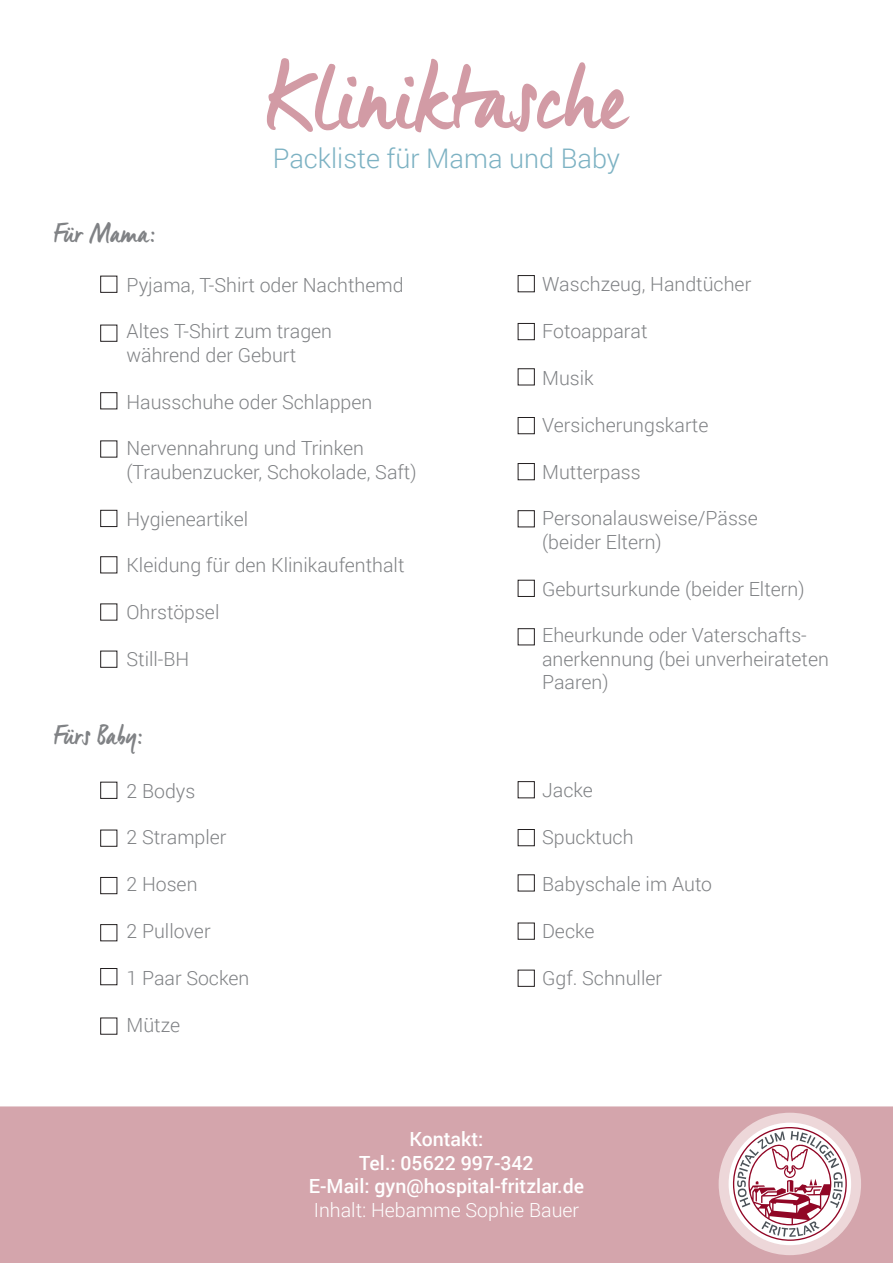
<style>
.page{position:relative;width:893px;height:1263px;background:#fff}
.page>*{position:absolute;margin:0;border:0;box-sizing:border-box;transform-origin:0 0}
.t1{font:90px "Manus Smooth";letter-spacing:.015em;color:#d29ba5}
.t2{font:300 27px "Roboto";color:#7db2c3}
.t3{font:27px "Manus Smooth";color:#808285}
.t4{font:300 19.5px/23.4px "Roboto";color:#808285}
.t5{font:500 19.5px/23.4px "Roboto";color:#fff;text-align:center}
.t6{font:300 19.5px "Roboto";color:#fff}
</style>
<div class="page">
<div style="left:0;top:1106px;width:893px;height:157px;background:#d4a5ac"></div>
<div style="left:100px;top:782px;width:17px;height:17px;border:1px solid #231f20"></div>
<div style="left:100px;top:830px;width:17px;height:17px;border:1px solid #231f20"></div>
<div style="left:100px;top:877px;width:17px;height:17px;border:1px solid #231f20"></div>
<div style="left:100px;top:924px;width:17px;height:17px;border:1px solid #231f20"></div>
<div style="left:100px;top:968px;width:17px;height:17px;border:1px solid #231f20"></div>
<div style="left:518px;top:781px;width:17px;height:17px;border:1px solid #231f20"></div>
<div style="left:518px;top:829px;width:17px;height:17px;border:1px solid #231f20"></div>
<div style="left:518px;top:923px;width:17px;height:17px;border:1px solid #231f20"></div>
<div style="left:518px;top:970px;width:17px;height:17px;border:1px solid #231f20"></div>
<div style="left:100px;top:276px;width:17px;height:17px;border:1px solid #231f20"></div>
<div style="left:100px;top:325px;width:17px;height:17px;border:1px solid #231f20"></div>
<div style="left:100px;top:392px;width:17px;height:17px;border:1px solid #231f20"></div>
<div style="left:100px;top:510px;width:17px;height:17px;border:1px solid #231f20"></div>
<div style="left:100px;top:556px;width:17px;height:17px;border:1px solid #231f20"></div>
<div style="left:518px;top:275px;width:17px;height:17px;border:1px solid #231f20"></div>
<div style="left:518px;top:323px;width:17px;height:17px;border:1px solid #231f20"></div>
<div style="left:518px;top:368px;width:17px;height:17px;border:1px solid #231f20"></div>
<div style="left:518px;top:417px;width:17px;height:17px;border:1px solid #231f20"></div>
<div style="left:518px;top:463px;width:17px;height:17px;border:1px solid #231f20"></div>
<div style="left:518px;top:510px;width:17px;height:17px;border:1px solid #231f20"></div>
<div style="left:100px;top:651px;width:17px;height:17px;border:1px solid #231f20"></div>
<div style="left:518px;top:580px;width:17px;height:17px;border:1px solid #231f20"></div>
<div style="left:518px;top:628px;width:17px;height:17px;border:1px solid #231f20"></div>
<div style="left:719px;top:1113px;width:142px;height:142px;background:#edd7d9;border-radius:50%"></div>
<div style="left:729px;top:1123px;width:122px;height:122px;background:#fff;border-radius:50%"></div>
<svg style="left:733px;top:1127px;width:114px;height:114px"></svg>
<h1 class="t1" style="left:267px;top:44px;width:361px">Kliniktasche</h1>
<h2 class="t2" style="left:273px;top:140px;width:349px">Packliste für Mama und Baby</h2>
<h2 class="t3" style="left:54px;top:217px;width:102px">Für Mama:</h2>
<p class="t4" style="left:126px;top:272px;width:279px">Pyjama, T-Shirt oder Nachthemd</p>
<p class="t4" style="left:126px;top:319px;width:207px">Altes T-Shirt zum tragen während der Geburt</p>
<p class="t4" style="left:126px;top:389px;width:247px">Hausschuhe oder Schlappen</p>
<p class="t4" style="left:126px;top:436px;width:292px">Nervennahrung und Trinken (Traubenzucker, Schokolade, Saft)</p>
<p class="t4" style="left:126px;top:506px;width:123px">Hygieneartikel</p>
<p class="t4" style="left:126px;top:553px;width:279px">Kleidung für den Klinikaufenthalt</p>
<p class="t4" style="left:126px;top:600px;width:94px">Ohrstöpsel</p>
<p class="t4" style="left:126px;top:647px;width:64px">Still-BH</p>
<h2 class="t3" style="left:54px;top:719px;width:90px">Fürs Baby:</h2>
<p class="t4" style="left:126px;top:778px;width:70px">2 Bodys</p>
<p class="t4" style="left:126px;top:825px;width:102px">2 Strampler</p>
<p class="t4" style="left:126px;top:872px;width:73px">2 Hosen</p>
<p class="t4" style="left:126px;top:919px;width:86px">2 Pullover</p>
<p class="t4" style="left:126px;top:965px;width:124px">1 Paar Socken</p>
<p class="t4" style="left:126px;top:1012px;width:55px">Mütze</p>
<p class="t4" style="left:542px;top:272px;width:211px">Waschzeug, Handtücher</p>
<p class="t4" style="left:542px;top:319px;width:107px">Fotoapparat</p>
<p class="t4" style="left:542px;top:366px;width:53px">Musik</p>
<p class="t4" style="left:542px;top:412px;width:168px">Versicherungskarte</p>
<p class="t4" style="left:542px;top:459px;width:100px">Mutterpass</p>
<p class="t4" style="left:542px;top:506px;width:217px">Personalausweise/Pässe (beider Eltern)</p>
<p class="t4" style="left:542px;top:576px;width:264px">Geburtsurkunde (beider Eltern)</p>
<p class="t4" style="left:542px;top:623px;width:288px">Eheurkunde oder Vaterschafts&shy;anerkennung (bei unverheirateten<br>Paaren)</p>
<p class="t4" style="left:542px;top:778px;width:52px">Jacke</p>
<p class="t4" style="left:542px;top:825px;width:93px">Spucktuch</p>
<p class="t4" style="left:542px;top:872px;width:171px">Babyschale im Auto</p>
<p class="t4" style="left:542px;top:918px;width:54px">Decke</p>
<p class="t4" style="left:542px;top:965px;width:121px">Ggf. Schnuller</p>
<p class="t5" style="left:309px;top:1127px;width:277px">Kontakt:<br>Tel.: 05622 997-342<br>E-Mail: gyn@hospital-fritzlar.de</p>
<p class="t6" style="left:314px;top:1196px;width:267px">Inhalt: Hebamme Sophie Bauer</p>
</div>
